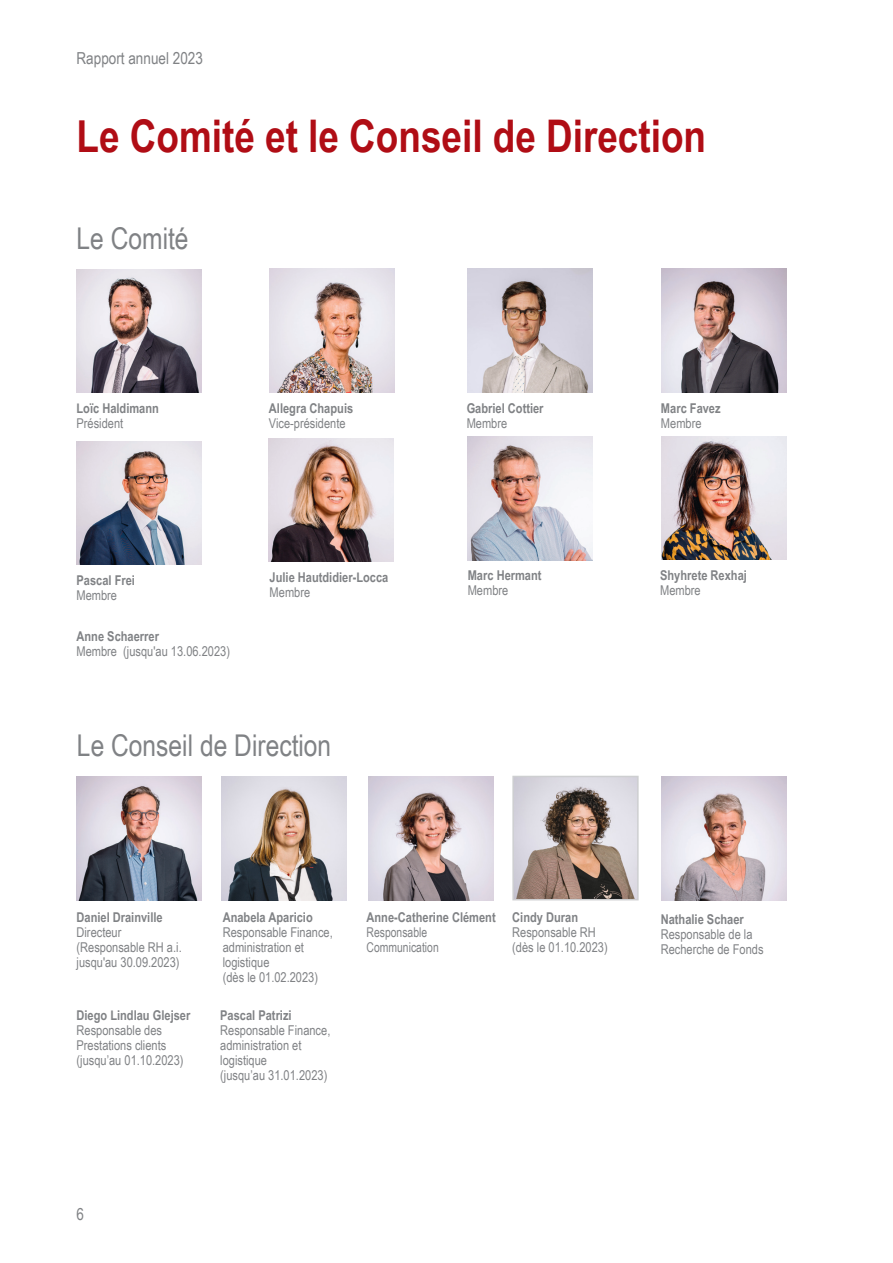
<style>
.page{position:relative;width:893px;height:1263px;background:#fff}
.page>*{position:absolute;margin:0;border:0;box-sizing:border-box;transform-origin:0 0}
.TITRE_2{font:700 45px "Arial Narrow";color:#b00d15}
.SOUS-TITRE{font:30px "Arial Narrow";color:#808285}
.t1{font:16.5px "Arial Narrow";color:#808285}
.NOM_copie{font:13.5px/15px "Arial Narrow";color:#808285}
.NOM_copie-2{font:700 13.5px/15px "Arial Narrow";color:#808285}
.NOM_copie-3{font:13.5px/15px "Arial Narrow";color:#808285;scale:.94 1}
.s1{font-weight:700}
.s2{font-weight:400}
</style>
<div class="page">
<img style="left:77px;top:269px;width:125px;height:124px">
<img style="left:662px;top:269px;width:125px;height:123px">
<img style="left:467px;top:269px;width:125px;height:123px">
<img style="left:77px;top:441px;width:125px;height:123px">
<img style="left:662px;top:437px;width:125px;height:123px">
<img style="left:269px;top:438px;width:125px;height:123px">
<img style="left:468px;top:437px;width:125px;height:123px">
<img style="left:269px;top:269px;width:125px;height:123px">
<img style="left:77px;top:777px;width:124px;height:123px">
<img style="left:661px;top:777px;width:126px;height:124px">
<img style="left:222px;top:777px;width:125px;height:123px">
<img style="left:368px;top:777px;width:125px;height:123px">
<img style="left:515px;top:779px;width:121px;height:118px">
<div style="left:512px;top:776px;width:127px;height:124px;border:2px solid #cecfd1"></div>
<p class="t1" style="left:77px;top:46px;width:128px">Rapport annuel 2023</p>
<p class="TITRE_2" style="left:77px;top:102px;width:631px">Le Comité et le Conseil de Direction</p>
<p class="SOUS-TITRE" style="left:77px;top:216px;width:114px">Le Comité</p>
<p class="NOM_copie" style="left:269px;top:400px;width:86px"><span class="s1">Allegra Chapuis<br></span>Vice-présidente</p>
<p class="NOM_copie-2" style="left:467px;top:400px;width:78px">Gabriel Cottier<br><span class="s2">Membre</span></p>
<p class="NOM_copie-2" style="left:77px;top:400px;width:84px">Loïc Haldimann<br><span class="s2">Président</span></p>
<p class="NOM_copie-2" style="left:661px;top:400px;width:61px">Marc Favez<br><span class="s2">Membre</span></p>
<p class="NOM_copie-2" style="left:77px;top:572px;width:60px">Pascal Frei<br><span class="s2">Membre</span></p>
<p class="NOM_copie-2" style="left:660px;top:567px;width:88px">Shyhrete Rexhaj<br><span class="s2">Membre</span></p>
<p class="NOM_copie-2" style="left:468px;top:567px;width:75px">Marc Hermant<br><span class="s2">Membre</span></p>
<p class="NOM_copie-2" style="left:270px;top:569px;width:120px">Julie Hautdidier-Locca<br><span class="s2">Membre</span></p>
<p class="NOM_copie" style="left:77px;top:628px;width:155px"><span class="s1">Anne Schaerrer<br></span>Membre (jusqu'au 13.06.2023)</p>
<p class="SOUS-TITRE" style="left:77px;top:723px;width:256px">Le Conseil de Direction</p>
<p class="NOM_copie" style="left:77px;top:909px;width:107px"><span class="s1">Daniel Drainville<br></span>Directeur (Responsable RH a.i.</p>
<p class="NOM_copie" style="left:77px;top:954px;width:105px">jusqu'au 30.09.2023)</p>
<p class="NOM_copie" style="left:77px;top:1007px;width:115px"><span class="s1">Diego Lindlau Glejser<br></span>Responsable des<br>Prestations clients</p>
<p class="NOM_copie" style="left:77px;top:1052px;width:109px">(jusqu’au 01.10.2023)</p>
<p class="NOM_copie" style="left:223px;top:909px;width:112px"><span class="s1">Anabela Aparicio<br></span>Responsable Finance, administration et logistique</p>
<p class="NOM_copie" style="left:223px;top:969px;width:97px">(dès le 01.02.2023)</p>
<p class="NOM_copie" style="left:220px;top:1007px;width:112px"><span class="s1">Pascal Patrizi<br></span>Responsable Finance, administration et logistique</p>
<p class="NOM_copie" style="left:220px;top:1067px;width:109px">(jusqu’au 31.01.2023)</p>
<p class="NOM_copie-3" style="left:367px;top:909px;width:139px"><span class="s1">Anne-Catherine Clément<br></span>Responsable<br>Communication</p>
<p class="NOM_copie" style="left:512px;top:909px;width:85px"><span class="s1">Cindy Duran<br></span>Responsable RH</p>
<p class="NOM_copie" style="left:512px;top:939px;width:97px">(dès le 01.10.2023)</p>
<p class="t1" style="left:77px;top:1202px;width:9px">6</p>
<p class="NOM_copie" style="left:661px;top:911px;width:104px"><span class="s1">Nathalie Schaer<br></span>Responsable de la<br>Recherche de Fonds</p>
</div>
